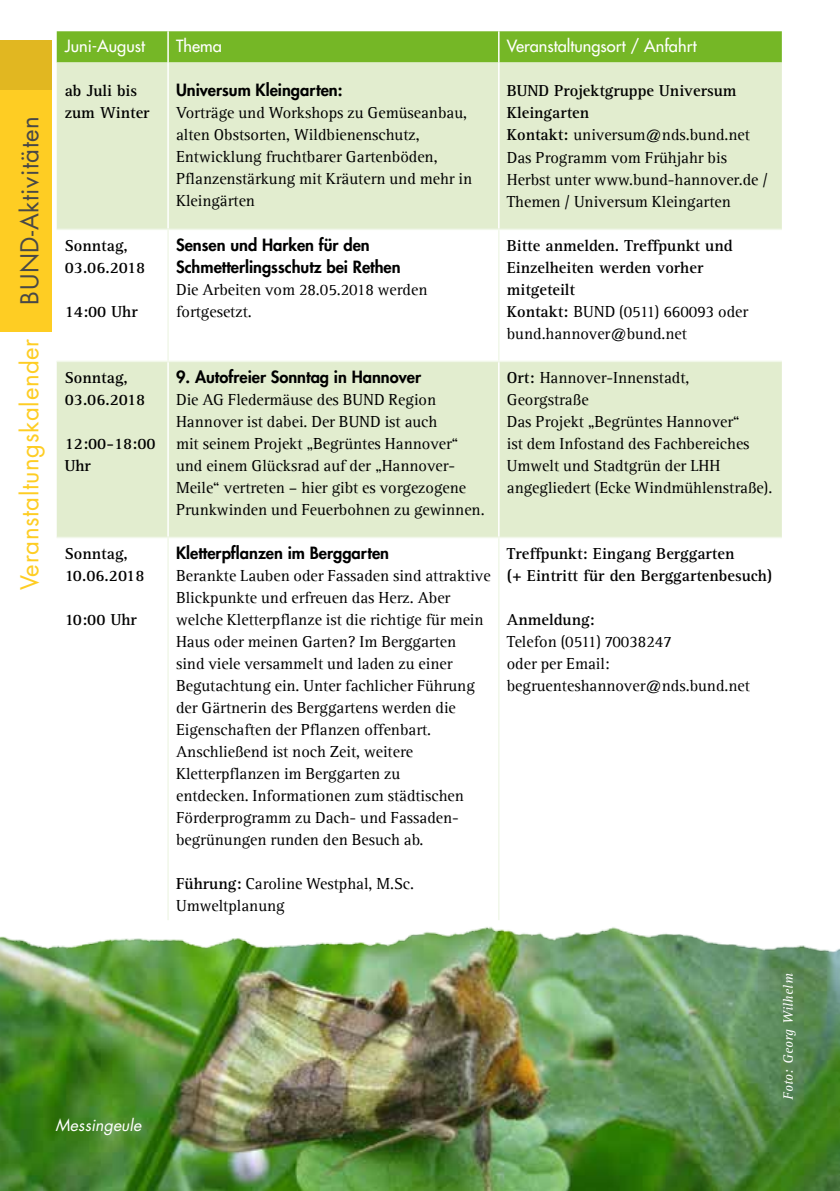
<style>
.page{position:relative;width:840px;height:1191px;background:#fff}
.page>*{position:absolute;margin:0;border:0;box-sizing:border-box;transform-origin:0 0}
.t1{font:24px "Futura CE";letter-spacing:.025em;color:#fecd23}
.t2{font:24px "Futura CE";letter-spacing:.025em;color:#484847}
.t3{font:16.4px/22px "Agfa Rotis Serif";color:#000}
.t4{font:700 16.4px/22px "Agfa Rotis Serif";color:#000}
.t5{font:800 16.4px/22px "Futura";color:#000}
.t6{font:500 16.4px "Futura CE";color:#fff}
.t7{font:italic 16px "Futura CE";color:#fff}
.t8{font:italic 14px "Agfa Rotis Serif";letter-spacing:.015em;color:#fff}
.s1{font-weight:700}
.s2{font-weight:400}
</style>
<div class="page">
<img style="left:0;top:969px;width:839px;height:222px">
<img style="left:0;top:788px;width:839px;height:181px">
<div style="left:57px;top:31px;width:724px;height:31px;background:#75b726"></div>
<div style="left:57px;top:62px;width:724px;height:475px;background:#e2edcf"></div>
<svg style="left:57px;top:230px;width:724px;height:131px"></svg>
<hr style="left:167px;top:31px;width:2px;height:31px;background:#fff">
<hr style="left:498px;top:31px;width:1px;height:31px;background:#fff">
<hr style="left:167px;top:62px;width:2px;height:167px;background:#fff">
<hr style="left:498px;top:62px;width:1px;height:167px;background:#fff">
<hr style="left:167px;top:362px;width:2px;height:175px;background:#fff">
<hr style="left:498px;top:362px;width:1px;height:175px;background:#fff">
<hr style="left:57px;top:229px;width:111px;height:1px;background:#f1f7e9">
<hr style="left:168px;top:229px;width:330px;height:1px;background:#f1f7e9">
<hr style="left:167px;top:230px;width:2px;height:131px;background:#f1f7e9">
<hr style="left:498px;top:229px;width:283px;height:1px;background:#f1f7e9">
<hr style="left:498px;top:230px;width:1px;height:131px;background:#f1f7e9">
<hr style="left:57px;top:361px;width:111px;height:1px;background:#f1f7e9">
<hr style="left:168px;top:361px;width:330px;height:1px;background:#f1f7e9">
<hr style="left:498px;top:361px;width:283px;height:1px;background:#f1f7e9">
<hr style="left:57px;top:537px;width:111px;height:1px;background:#f1f7e9">
<hr style="left:168px;top:537px;width:330px;height:1px;background:#f1f7e9">
<hr style="left:167px;top:538px;width:2px;height:382px;background:#f1f7e9">
<hr style="left:498px;top:537px;width:283px;height:1px;background:#f1f7e9">
<hr style="left:498px;top:538px;width:1px;height:382px;background:#f1f7e9">
<div style="left:0;top:87px;width:51px;height:245px;background:#fecd23"></div>
<div style="left:0;top:40px;width:51px;height:49px;background:#e1b721"></div>
<h1 class="t2" style="left:14px;top:305px;width:190px;rotate:-90deg">BUND-Aktivitäten</h1>
<h1 class="t1" style="left:14px;top:590px;width:253px;rotate:-90deg">Veranstaltungskalender</h1>
<p class="t6" style="left:65px;top:35px;width:82px">Juni-August</p>
<p class="t6" style="left:176px;top:35px;width:47px">Thema</p>
<p class="t6" style="left:506px;top:35px;width:191px">Veranstaltungsort / Anfahrt</p>
<p class="t4" style="left:65px;top:80px;width:86px">ab Juli bis zum Winter</p>
<p class="t5" style="left:176px;top:79px;width:168px">Universum Kleingarten:</p>
<p class="t3" style="left:506px;top:80px;width:262px"><span class="s1">BUND Projektgruppe Universum<br>Kleingarten<br>Kontakt:</span> universum@nds.bund.net<br>Das Programm vom Frühjahr bis<br>Herbst unter www.bund-hannover.de /<br>Themen / Universum Kleingarten</p>
<p class="t3" style="left:176px;top:102px;width:297px">Vorträge und Workshops zu Gemüseanbau, alten Obstsorten, Wildbienenschutz, Entwicklung fruchtbarer Gartenböden, Pflanzenstärkung mit Kräutern und mehr in Kleingärten</p>
<p class="t4" style="left:65px;top:234px;width:82px">Sonntag,<br>03.06.2018</p>
<p class="t4" style="left:65px;top:300px;width:74px">14:00 Uhr</p>
<p class="t5" style="left:176px;top:233px;width:226px">Sensen und Harken für den<br>Schmetterlingsschutz bei Rethen</p>
<p class="t3" style="left:176px;top:278px;width:253px">Die Arbeiten vom 28.05.2018 werden fortgesetzt.</p>
<p class="t4" style="left:506px;top:234px;width:243px">Bitte anmelden. Treffpunkt und<br>Einzelheiten werden vorher mitgeteilt<br>Kontakt: <span class="s2">BUND (0511) 660093 oder bund.hannover@bund.net</span></p>
<p class="t4" style="left:65px;top:366px;width:82px">Sonntag,<br>03.06.2018</p>
<p class="t4" style="left:65px;top:432px;width:92px">12:00-18:00<br>Uhr</p>
<p class="t5" style="left:176px;top:365px;width:246px">9. Autofreier Sonntag in Hannover</p>
<p class="t3" style="left:176px;top:388px;width:310px">Die AG Fledermäuse des BUND Region Hannover ist dabei. Der BUND ist auch<br>mit seinem Projekt „Begrüntes Hannover“ und einem Glücksrad auf der „Hannover-Meile“ vertreten – hier gibt es vorgezogene Prunkwinden und Feuerbohnen zu gewinnen.</p>
<p class="t3" style="left:506px;top:366px;width:267px"><span class="s1">Ort:</span> Hannover-Innenstadt,<br>Georgstraße<br>Das Projekt „Begrüntes Hannover“<br>ist dem Infostand des Fachbereiches<br>Umwelt und Stadtgrün der LHH angegliedert (Ecke Windmühlenstraße).</p>
<p class="t4" style="left:65px;top:542px;width:81px">Sonntag,<br>10.06.2018</p>
<p class="t4" style="left:65px;top:608px;width:74px">10:00 Uhr</p>
<p class="t5" style="left:176px;top:541px;width:214px">Kletterpflanzen im Berggarten</p>
<p class="t3" style="left:176px;top:564px;width:316px">Berankte Lauben oder Fassaden sind attraktive Blickpunkte und erfreuen das Herz. Aber welche Kletterpflanze ist die richtige für mein Haus oder meinen Garten? Im Berggarten<br>sind viele versammelt und laden zu einer Begutachtung ein. Unter fachlicher Führung der Gärtnerin des Berggartens werden die Eigenschaften der Pflanzen offenbart.<br>Anschließend ist noch Zeit, weitere Kletterpflanzen im Berggarten zu<br>entdecken. Informationen zum städtischen Förderprogramm zu Dach- und Fassaden&shy;begrünungen runden den Besuch ab.</p>
<p class="t3" style="left:176px;top:872px;width:239px"><span class="s1">Führung:</span> Caroline Westphal, M.Sc.<br>Umweltplanung</p>
<p class="t4" style="left:506px;top:542px;width:267px">Treffpunkt: Eingang Berggarten<br>(+ Eintritt für den Berggartenbesuch)</p>
<p class="t4" style="left:506px;top:608px;width:89px">Anmeldung:</p>
<p class="t3" style="left:506px;top:630px;width:244px">Telefon (0511) 70038247<br>oder per Email: begruenteshannover@nds.bund.net</p>
<p class="t7" style="left:56px;top:1114px;width:87px">Messingeule</p>
<p class="t8" style="left:780px;top:1100px;width:128px;rotate:-90deg">Foto: Georg Wilhelm</p>
</div>
